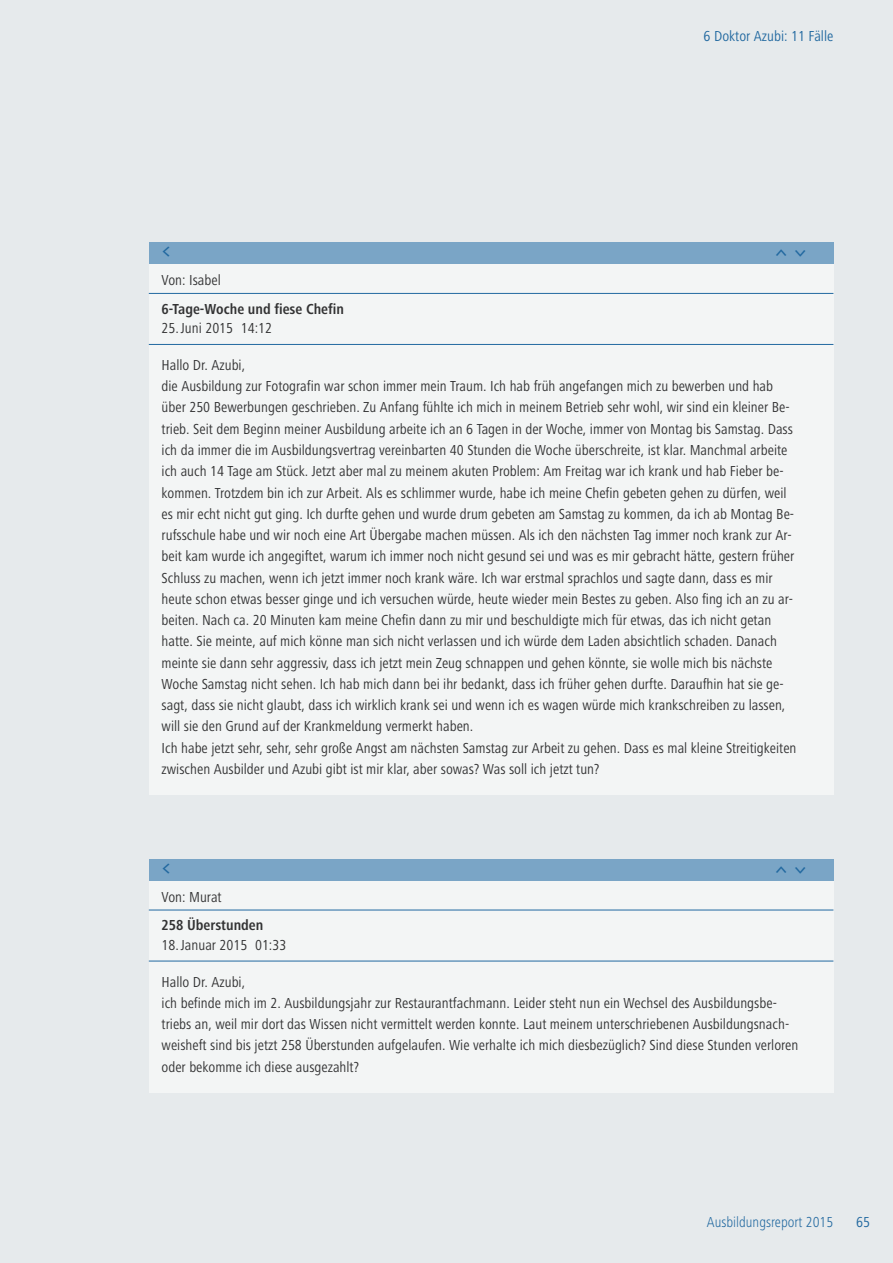
<style>
.page{position:relative;width:893px;height:1263px;background:#e6eaec}
.page>*{position:absolute;margin:0;border:0;box-sizing:border-box;transform-origin:0 0}
.t1{font:18px "The Sans Os F";color:#2269a0}
.t2{font:condensed 15px/21.3px "Frutiger Next LT";color:#333334}
.t3{font:700 condensed 15px "Frutiger Next LT";color:#333334}
.t4{font:condensed 15px "Frutiger Next LT";color:#2269a0}
.t5{font:300 condensed 15px "Frutiger Next LT";color:#2269a0}
</style>
<div class="page">
<div style="left:149px;top:242px;width:684px;height:553px;background:#f3f5f5"></div>
<div style="left:149px;top:242px;width:684px;height:22px;background:#7aa5c6"></div>
<hr style="left:149px;top:293px;width:684px;height:1px;background:#2269a0">
<hr style="left:149px;top:344px;width:684px;height:1px;background:#2269a0">
<div style="left:149px;top:859px;width:684px;height:234px;background:#f3f5f5"></div>
<div style="left:149px;top:859px;width:684px;height:21px;background:#7aa5c6"></div>
<hr style="left:149px;top:910px;width:684px;height:1px;background:#2269a0">
<hr style="left:149px;top:961px;width:684px;height:1px;background:#2269a0">
<p class="t4" style="left:704px;top:31px;width:131px">6 Doktor Azubi: 11 Fälle</p>
<p class="t1" style="left:162px;top:244px;width:11px">&lt;</p>
<p class="t1" style="left:793px;top:258px;width:11px;rotate:-90deg">&lt;</p>
<p class="t1" style="left:789px;top:248px;width:11px;rotate:90deg">&lt;</p>
<p class="t2" style="left:162px;top:271px;width:61px">Von: Isabel</p>
<p class="t3" style="left:162px;top:304px;width:184px">6-Tage-Woche und fiese Chefin</p>
<p class="t2" style="left:162px;top:319px;width:112px">25.Juni 2015 14:12</p>
<p class="t2" style="left:162px;top:356px;width:636px">Hallo Dr. Azubi,<br>die Ausbildung zur Fotografin war schon immer mein Traum. Ich hab früh angefangen mich zu bewerben und hab über 250 Bewerbungen geschrieben. Zu Anfang fühlte ich mich in meinem Betrieb sehr wohl, wir sind ein kleiner Be&shy;trieb. Seit dem Beginn meiner Ausbildung arbeite ich an 6 Tagen in der Woche, immer von Montag bis Samstag. Dass ich da immer die im Ausbildungsvertrag vereinbarten 40 Stunden die Woche überschreite, ist klar. Manchmal arbeite ich auch 14 Tage am Stück. Jetzt aber mal zu meinem akuten Problem: Am Freitag war ich krank und hab Fieber be&shy;kommen. Trotzdem bin ich zur Arbeit. Als es schlimmer wurde, habe ich meine Chefin gebeten gehen zu dürfen, weil es mir echt nicht gut ging. Ich durfte gehen und wurde drum gebeten am Samstag zu kommen, da ich ab Montag Be&shy;rufsschule habe und wir noch eine Art Übergabe machen müssen. Als ich den nächsten Tag immer noch krank zur Ar&shy;beit kam wurde ich angegiftet, warum ich immer noch nicht gesund sei und was es mir gebracht hätte, gestern früher Schluss zu machen, wenn ich jetzt immer noch krank wäre. Ich war erstmal sprachlos und sagte dann, dass es mir heute schon etwas besser ginge und ich versuchen würde, heute wieder mein Bestes zu geben. Also fing ich an zu ar&shy;beiten. Nach ca. 20 Minuten kam meine Chefin dann zu mir und beschuldigte mich für etwas, das ich nicht getan hatte. Sie meinte, auf mich könne man sich nicht verlassen und ich würde dem Laden absichtlich schaden. Danach meinte sie dann sehr aggressiv, dass ich jetzt mein Zeug schnappen und gehen könnte, sie wolle mich bis nächste Woche Samstag nicht sehen. Ich hab mich dann bei ihr bedankt, dass ich früher gehen durfte. Daraufhin hat sie ge&shy;sagt, dass sie nicht glaubt, dass ich wirklich krank sei und wenn ich es wagen würde mich krankschreiben zu lassen, will sie den Grund auf der Krankmeldung vermerkt haben.<br>Ich habe jetzt sehr, sehr, sehr große Angst am nächsten Samstag zur Arbeit zu gehen. Dass es mal kleine Streitigkeiten zwischen Ausbilder und Azubi gibt ist mir klar, aber sowas? Was soll ich jetzt tun?</p>
<p class="t1" style="left:162px;top:861px;width:11px">&lt;</p>
<p class="t1" style="left:793px;top:874px;width:11px;rotate:-90deg">&lt;</p>
<p class="t1" style="left:789px;top:865px;width:11px;rotate:90deg">&lt;</p>
<p class="t2" style="left:162px;top:888px;width:62px">Von: Murat</p>
<p class="t3" style="left:162px;top:920px;width:103px">258 Überstunden</p>
<p class="t2" style="left:162px;top:936px;width:126px">18.Januar 2015 01:33</p>
<p class="t2" style="left:162px;top:972px;width:638px">Hallo Dr. Azubi,<br>ich befinde mich im 2. Ausbildungsjahr zur Restaurantfachmann. Leider steht nun ein Wechsel des Ausbildungsbe&shy;triebs an, weil mir dort das Wissen nicht vermittelt werden konnte. Laut meinem unterschriebenen Ausbildungsnach&shy;weisheft sind bis jetzt 258 Überstunden aufgelaufen. Wie verhalte ich mich diesbezüglich? Sind diese Stunden verloren oder bekomme ich diese ausgezahlt?</p>
<p class="t5" style="left:707px;top:1217px;width:128px">Ausbildungsreport 2015</p>
<p class="t4" style="left:856px;top:1217px;width:15px">65</p>
</div>
